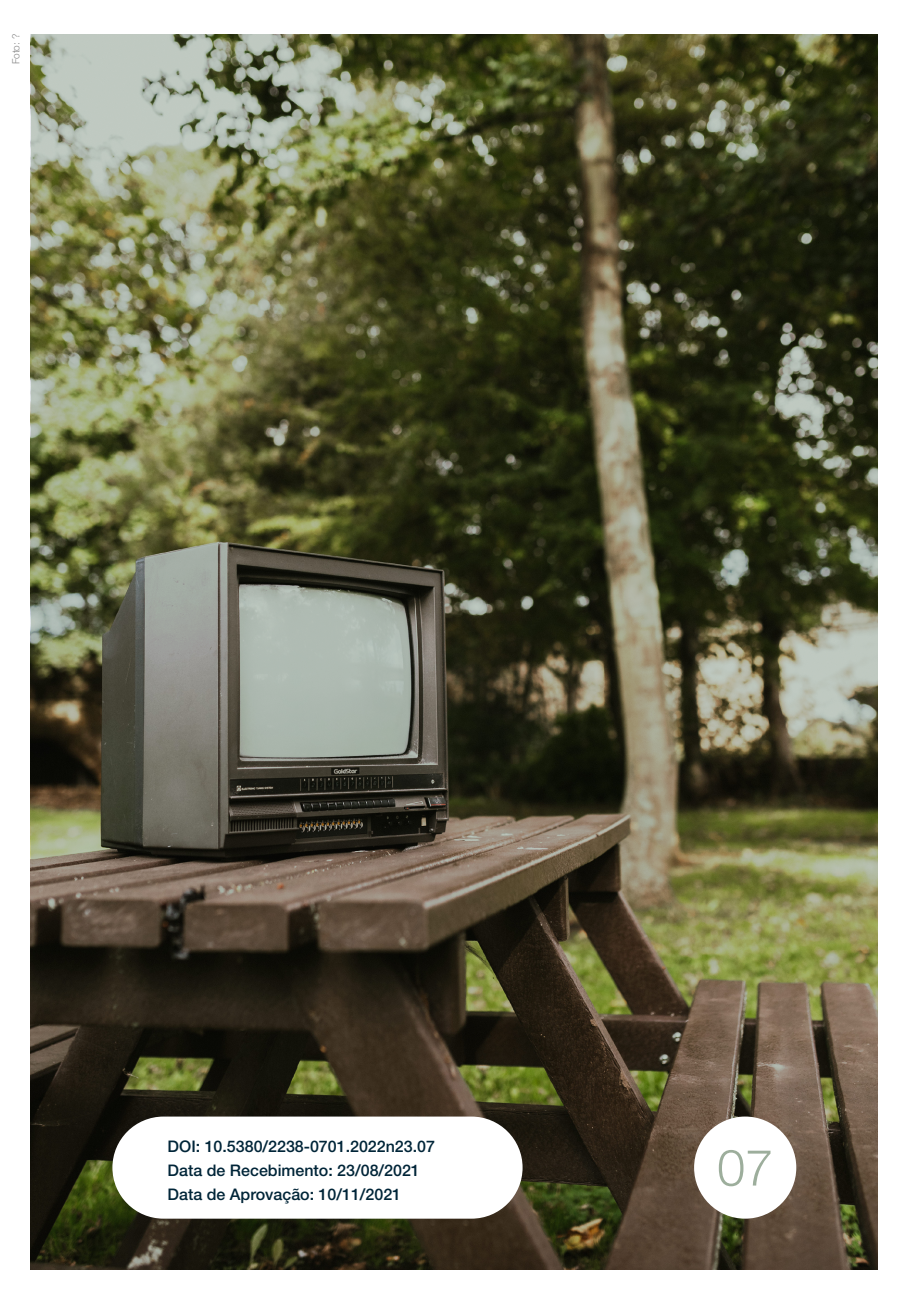
<style>
.page{position:relative;width:908px;height:1304px;background:#fff}
.page>*{position:absolute;margin:0;border:0;box-sizing:border-box;transform-origin:0 0}
.t1{font:300 50.4px "Helvetica Neue LT Std";color:#9dae9c}
.t2{font:500 16px/24px "Helvetica Neue LT Std";color:#002538}
.t3{font:300 10px "Helvetica Neue LT Std";color:#878787}
</style>
<div class="page">
<img style="left:30px;top:34px;width:847px;height:1236px">
<div style="left:693px;top:1117px;width:102px;height:102px;background:#fff;border-radius:50%"></div>
<div style="left:112px;top:1117px;width:410px;height:102px;background:#fff;border-radius:51px"></div>
<p class="t3" style="left:10px;top:64px;width:32px;rotate:-90deg">Foto: ?</p>
<p class="t2" style="left:167px;top:1134px;width:269px">DOI: 10.5380/2238-0701.2022n23.07<br>Data de Recebimento: 23/08/2021<br>Data de Aprovação: 10/11/2021</p>
<h1 class="t1" style="left:716px;top:1137px;width:58px">07</h1>
</div>
